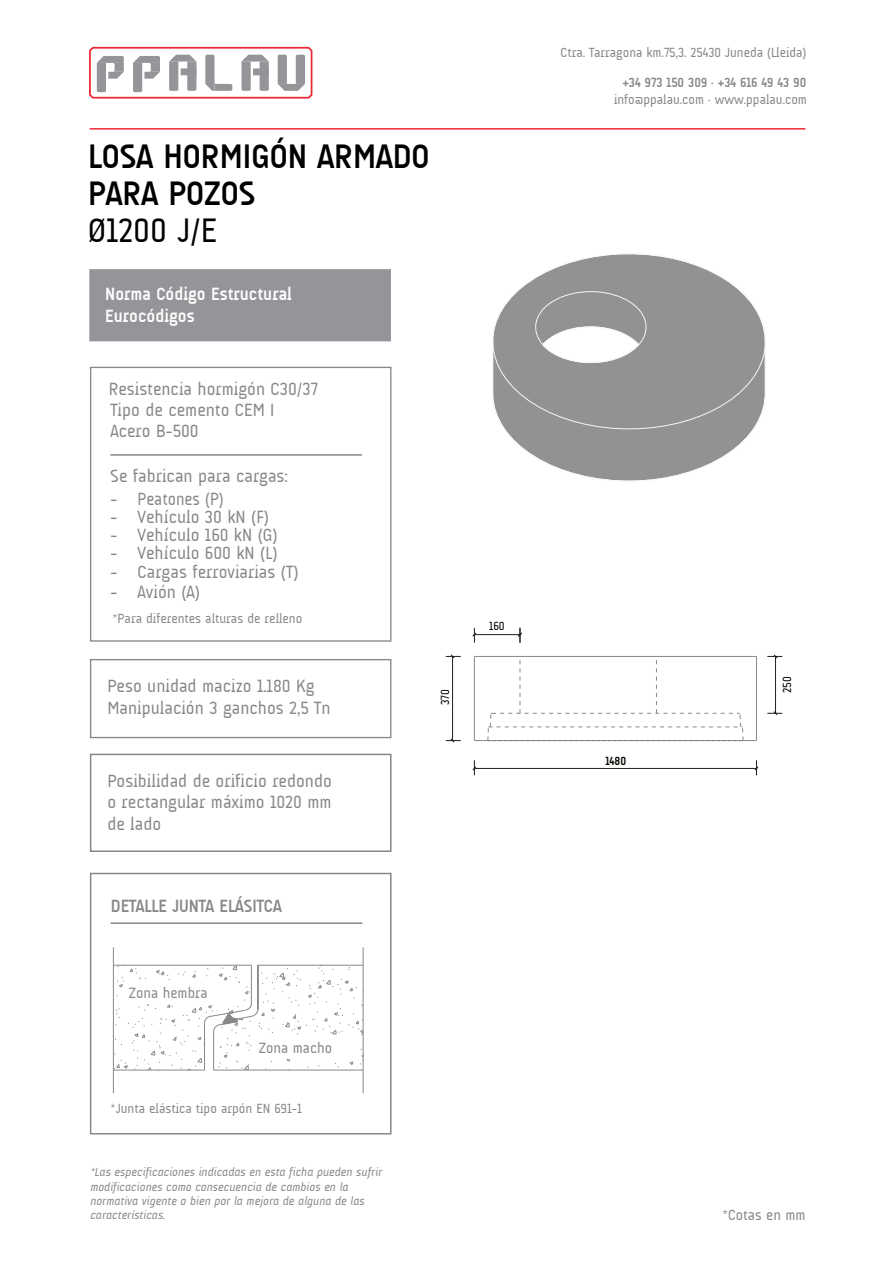
<style>
.page{position:relative;width:893px;height:1263px;background:#fff}
.page>*{position:absolute;margin:0;border:0;box-sizing:border-box;transform-origin:0 0}
.t1{font:700 34.5px/36.9px "A Udimat";color:#000003}
.t2{font:34.5px "A Udimat";color:#000003}
.t3{font:18px/21.6px "A Udimat";color:#878986}
.t4{font:700 18px/21.6px "A Udimat";color:#fff}
.t5{font:700 18px "A Udimat";color:#878986}
.t6{font:15.15px "A Udimat";color:#878986}
.t7{font:15px "A Udimat";color:#878986}
.t8{font:13.5px "A Udimat";color:#878986}
.t9{font:700 13.5px "A Udimat";color:#878986}
.t10{font:italic 12px/14.4px "A Udimat";color:#878986}
.t11{font:12px "A Udimat";color:#000001}
.t12{font:700 12px "A Udimat";color:#000001}
</style>
<div class="page">
<div style="left:89px;top:269px;width:302px;height:72px;background:#939598;border:2px solid #939598"></div>
<div style="left:90px;top:367px;width:301px;height:275px;border:1px solid #878986"></div>
<hr style="left:110px;top:454px;width:252px;height:2px;background:#878986">
<div style="left:90px;top:659px;width:301px;height:79px;border:1px solid #878986"></div>
<div style="left:90px;top:754px;width:301px;height:98px;border:2px solid #878986"></div>
<hr style="left:90px;top:128px;width:715px;height:2px;background:#ed2836">
<svg style="left:89px;top:47px;width:223px;height:52px"></svg>
<svg style="left:487px;top:660px;width:256px;height:80px"></svg>
<hr style="left:756px;top:656px;width:1px;height:85px;background:#878986">
<hr style="left:474px;top:656px;width:1px;height:85px;background:#878986">
<hr style="left:474px;top:740px;width:282px;height:1px;background:#878986">
<hr style="left:474px;top:656px;width:282px;height:1px;background:#878986">
<hr style="left:452px;top:656px;width:1px;height:85px;background:#231f20">
<svg style="left:445px;top:738px;width:15px;height:5px"></svg>
<svg style="left:445px;top:654px;width:15px;height:5px"></svg>
<hr style="left:474px;top:768px;width:282px;height:1px;background:#231f20">
<svg style="left:472px;top:760px;width:4px;height:15px"></svg>
<svg style="left:754px;top:760px;width:4px;height:15px"></svg>
<hr style="left:775px;top:656px;width:1px;height:57px;background:#231f20">
<svg style="left:767px;top:711px;width:15px;height:5px"></svg>
<svg style="left:767px;top:654px;width:15px;height:5px"></svg>
<hr style="left:474px;top:634px;width:46px;height:1px;background:#231f20">
<svg style="left:472px;top:628px;width:4px;height:15px"></svg>
<svg style="left:517px;top:628px;width:5px;height:15px"></svg>
<div style="left:604px;top:758px;width:23px;height:10px;background:#fdfefa"></div>
<hr style="left:113px;top:947px;width:1px;height:146px;background:#878986">
<hr style="left:363px;top:947px;width:1px;height:146px;background:#878986">
<hr style="left:110px;top:922px;width:252px;height:2px;background:#878986">
<div style="left:90px;top:873px;width:301px;height:262px;border:2px solid #878986"></div>
<svg style="left:114px;top:964px;width:250px;height:107px"></svg>
<svg style="left:492px;top:253px;width:274px;height:229px"></svg>
<hr style="left:492px;top:338px;width:1px;height:53px;background:#f7f9f4">
<hr style="left:765px;top:344px;width:1px;height:52px;background:#f7f9f4">
<h1 class="t1" style="left:88px;top:138px;width:343px">LOSA HORMIGÓN ARMADO<br>PARA POZOS</h1>
<h1 class="t2" style="left:88px;top:211px;width:130px">Ø1200 J/E</h1>
<p class="t4" style="left:105px;top:283px;width:188px">Norma Código Estructural<br>Eurocódigos</p>
<p class="t3" style="left:109px;top:378px;width:210px">Resistencia hormigón C30/37</p>
<p class="t3" style="left:110px;top:399px;width:166px">Tipo de cemento CEM I<br>Acero B-500</p>
<p class="t3" style="left:110px;top:465px;width:179px">Se fabrican para cargas:</p>
<p class="t3" style="left:111px;top:488px;width:114px">- Peatones (P)</p>
<p class="t3" style="left:111px;top:506px;width:160px">- Vehículo 30 kN (F)</p>
<p class="t3" style="left:111px;top:524px;width:169px">- Vehículo 160 kN (G)</p>
<p class="t3" style="left:111px;top:542px;width:168px">- Vehículo 600 kN (L)</p>
<p class="t3" style="left:111px;top:561px;width:189px">- Cargas ferroviarias (T)</p>
<p class="t3" style="left:111px;top:581px;width:91px">- Avión (A)</p>
<p class="t8" style="left:112px;top:611px;width:191px">*Para diferentes alturas de relleno</p>
<p class="t3" style="left:107px;top:675px;width:225px">Peso unidad macizo 1.180 Kg<br>Manipulación 3 ganchos 2,5 Tn</p>
<p class="t3" style="left:107px;top:770px;width:226px;text-align:justify">Posibilidad de orificio redondo o rectangular máximo 1020 mm de lado</p>
<p class="t11" style="left:438px;top:705px;width:17px;rotate:-90deg">370</p>
<p class="t5" style="left:111px;top:896px;width:172px">DETALLE JUNTA ELÁSITCA</p>
<p class="t6" style="left:129px;top:985px;width:80px">Zona hembra</p>
<p class="t6" style="left:259px;top:1039px;width:75px">Zona macho</p>
<p class="t8" style="left:111px;top:1101px;width:193px">*Junta elástica tipo arpón EN 691-1</p>
<p class="t10" style="left:90px;top:1165px;width:293px">*Las especificaciones indicadas en esta ficha pueden sufrir modificaciones como consecuencia de cambios en la normativa vigente o bien por la mejora de alguna de las características.</p>
<p class="t11" style="left:489px;top:619px;width:17px">160</p>
<p class="t8" style="left:560px;top:44px;width:247px">Ctra. Tarragona km.75,3. 25430 Juneda (Lleida)</p>
<p class="t9" style="left:622px;top:75px;width:185px">+34 973 150 309 · +34 616 49 43 90</p>
<p class="t8" style="left:614px;top:92px;width:194px">info@ppalau.com · www.ppalau.com</p>
<p class="t12" style="left:605px;top:754px;width:22px">1480</p>
<p class="t11" style="left:780px;top:693px;width:18px;rotate:-90deg">250</p>
<p class="t7" style="left:722px;top:1206px;width:85px">*Cotas en mm</p>
</div>
